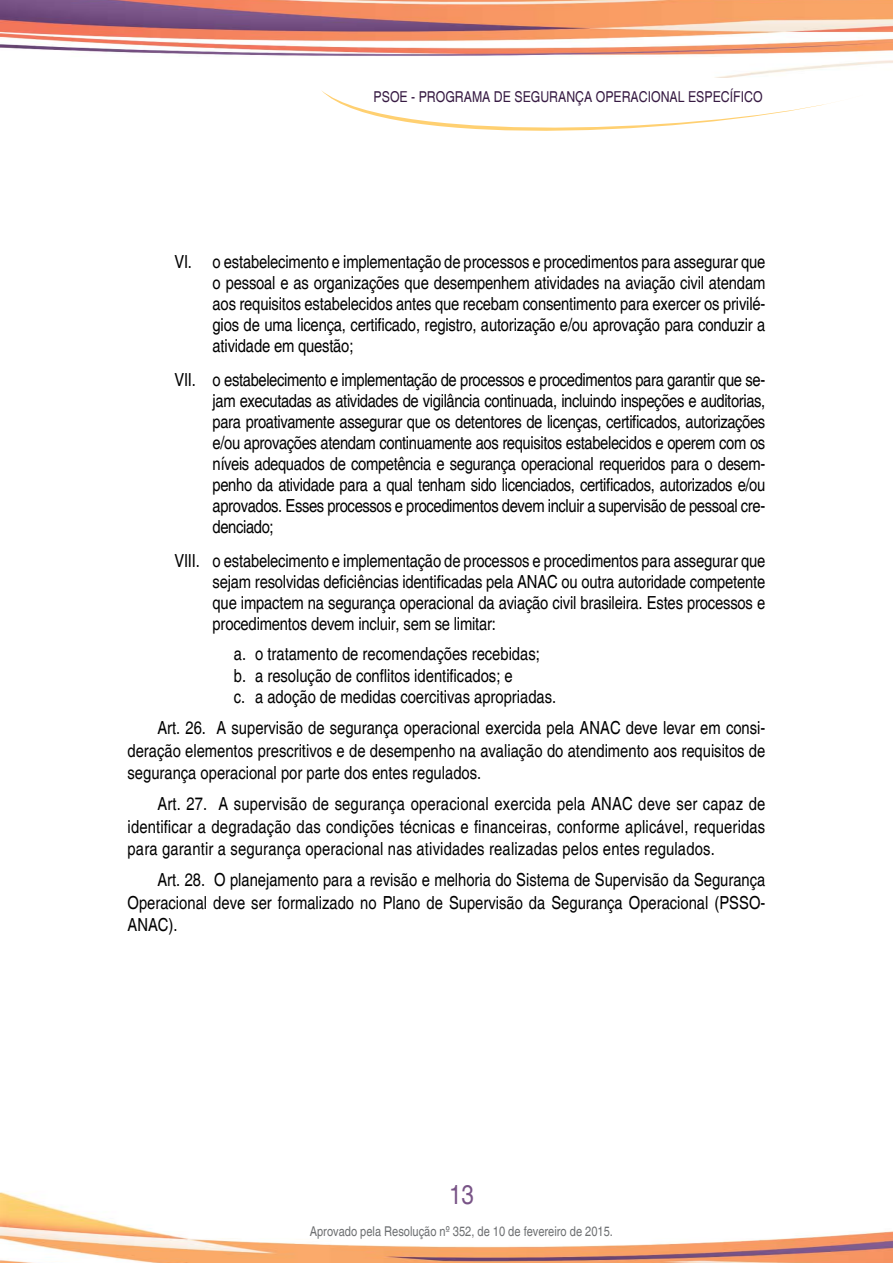
<style>
.page{position:relative;width:893px;height:1263px;background:#fff}
.page>*{position:absolute;margin:0;border:0;box-sizing:border-box;transform-origin:0 0}
.t1{font:condensed 27px "Helvetica";color:#795487}
.t2{font:condensed 18px/21px "Helvetica";color:#000;text-align:justify}
.t3{font:condensed 15px "Helvetica";color:#371b43}
.t4{font:condensed 13.5px "Helvetica";color:#6d6f71}
</style>
<div class="page">
<img style="left:0;top:1192px;width:893px;height:71px">
<img style="left:0;top:0;width:893px;height:78px">
<svg style="left:321px;top:90px;width:512px;height:41px"></svg>
<p class="t3" style="left:374px;top:88px;width:390px">PSOE - PROGRAMA DE SEGURANÇA OPERACIONAL ESPECÍFICO</p>
<p class="t2" style="left:213px;top:252px;width:554px;text-indent:-38px">VI. o estabelecimento e implementação de processos e procedimentos para assegurar que o pessoal e as organizações que desempenhem atividades na aviação civil atendam aos requisitos estabelecidos antes que recebam consentimento para exercer os privilé&shy;gios de uma licença, certificado, registro, autorização e/ou aprovação para conduzir a atividade em questão;</p>
<p class="t2" style="left:213px;top:369px;width:554px;text-indent:-38px">VII. o estabelecimento e implementação de processos e procedimentos para garantir que se&shy;jam executadas as atividades de vigilância continuada, incluindo inspeções e auditorias, para proativamente assegurar que os detentores de licenças, certificados, autorizações e/ou aprovações atendam continuamente aos requisitos estabelecidos e operem com os níveis adequados de competência e segurança operacional requeridos para o desem&shy;penho da atividade para a qual tenham sido licenciados, certificados, autorizados e/ou aprovados. Esses processos e procedimentos devem incluir a supervisão de pessoal cre&shy;denciado;</p>
<p class="t2" style="left:213px;top:550px;width:554px;text-indent:-38px">VIII. o estabelecimento e implementação de processos e procedimentos para assegurar que sejam resolvidas deficiências identificadas pela ANAC ou outra autoridade competente que impactem na segurança operacional da aviação civil brasileira. Estes processos e procedimentos devem incluir, sem se limitar:</p>
<p class="t2" style="left:234px;top:643px;width:324px;line-height:21.6px;text-align:left">a. o tratamento de recomendações recebidas; b. a resolução de conflitos identificados; e<br>c. a adoção de medidas coercitivas apropriadas.</p>
<p class="t2" style="left:128px;top:717px;width:639px;line-height:22.5px;text-indent:30px">Art. 26. A supervisão de segurança operacional exercida pela ANAC deve levar em consi&shy;deração elementos prescritivos e de desempenho na avaliação do atendimento aos requisitos de segurança operacional por parte dos entes regulados.</p>
<p class="t2" style="left:128px;top:793px;width:639px;line-height:22.5px;text-indent:30px">Art. 27. A supervisão de segurança operacional exercida pela ANAC deve ser capaz de identificar a degradação das condições técnicas e financeiras, conforme aplicável, requeridas para garantir a segurança operacional nas atividades realizadas pelos entes regulados.</p>
<p class="t2" style="left:128px;top:869px;width:639px;line-height:22.5px;text-indent:30px">Art. 28. O planejamento para a revisão e melhoria do Sistema de Supervisão da Segurança Operacional deve ser formalizado no Plano de Supervisão da Segurança Operacional (PSSO-ANAC).</p>
<h1 class="t1" style="left:449px;top:1179px;width:26px">13</h1>
<p class="t4" style="left:310px;top:1223px;width:305px">Aprovado pela Resolução nº 352, de 10 de fevereiro de 2015.</p>
</div>
